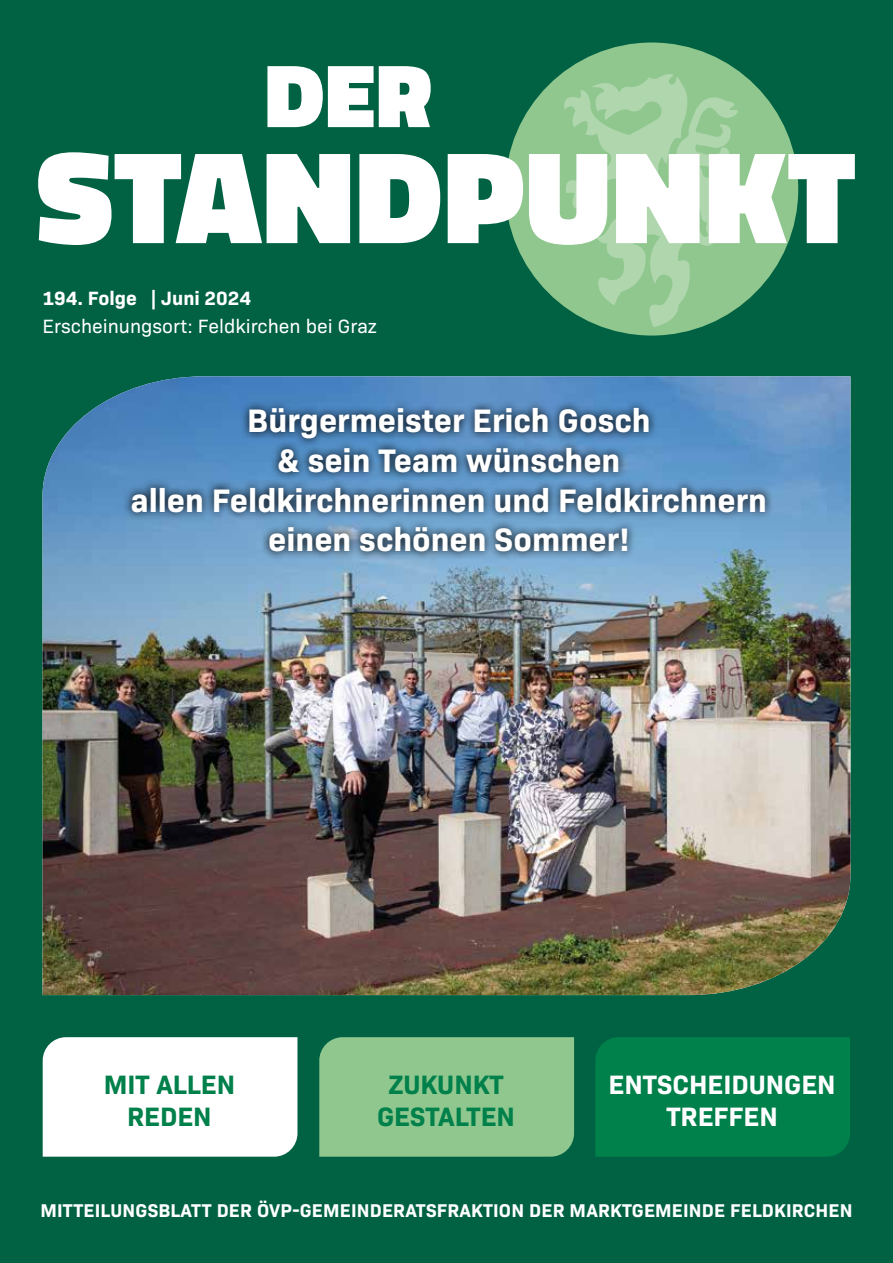
<style>
.page{position:relative;width:893px;height:1263px;background:#006242}
.page>*{position:absolute;margin:0;border:0;box-sizing:border-box;transform-origin:0 0}
.t1{font:700 33px/39.6px "Bio Sans";color:#fff;text-align:center}
.t2{font:700 27px/32.4px "Bio Sans";color:#00804a;text-align:center}
.t3{font:700 27px/32.4px "Bio Sans";color:#fff;text-align:center}
.t4{font:19.5px "Bio Sans";color:#fff}
.t5{font:700 19.5px "Bio Sans";color:#fff}
.t6{font:700 18.75px "Bio Sans";letter-spacing:.01em;color:#fff}
</style>
<div class="page">
<div style="left:43px;top:1037px;width:254px;height:120px;background:#fff"></div>
<div style="left:319px;top:1037px;width:255px;height:120px;background:#8fc78f"></div>
<div style="left:595px;top:1037px;width:255px;height:120px;background:#00804a"></div>
<div style="left:505px;top:43px;width:293px;height:293px;background:#8fc78f;border-radius:50%"></div>
<svg style="left:562px;top:70px;width:176px;height:257px"></svg>
<svg style="left:267px;top:66px;width:164px;height:61px"></svg>
<svg style="left:38px;top:152px;width:817px;height:93px;fill:#fff"></svg>
<img style="left:43px;top:376px;width:807px;height:619px">
<svg style="left:123px;top:399px;width:651px;height:161px;background:#517fa8"></svg>
<p class="t5" style="left:43px;top:283px;width:210px">194. Folge | Juni 2024</p>
<p class="t4" style="left:43px;top:312px;width:336px">Erscheinungsort: Feldkirchen bei Graz</p>
<p class="t1" style="left:131px;top:398px;width:638px">Bürgermeister Erich Gosch<br>&amp; sein Team wünschen<br>allen Feldkirchnerinnen und Feldkirchnern einen schönen Sommer!</p>
<p class="t2" style="left:104px;top:1066px;width:133px">MIT ALLEN<br>REDEN</p>
<p class="t2" style="left:377px;top:1066px;width:139px">ZUKUNKT<br>GESTALTEN</p>
<p class="t3" style="left:608px;top:1066px;width:229px">ENTSCHEIDUNGEN<br>TREFFEN</p>
<p class="t6" style="left:40px;top:1196px;width:814px">MITTEILUNGSBLATT DER ÖVP-GEMEINDERATSFRAKTION DER MARKTGEMEINDE FELDKIRCHEN</p>
</div>
